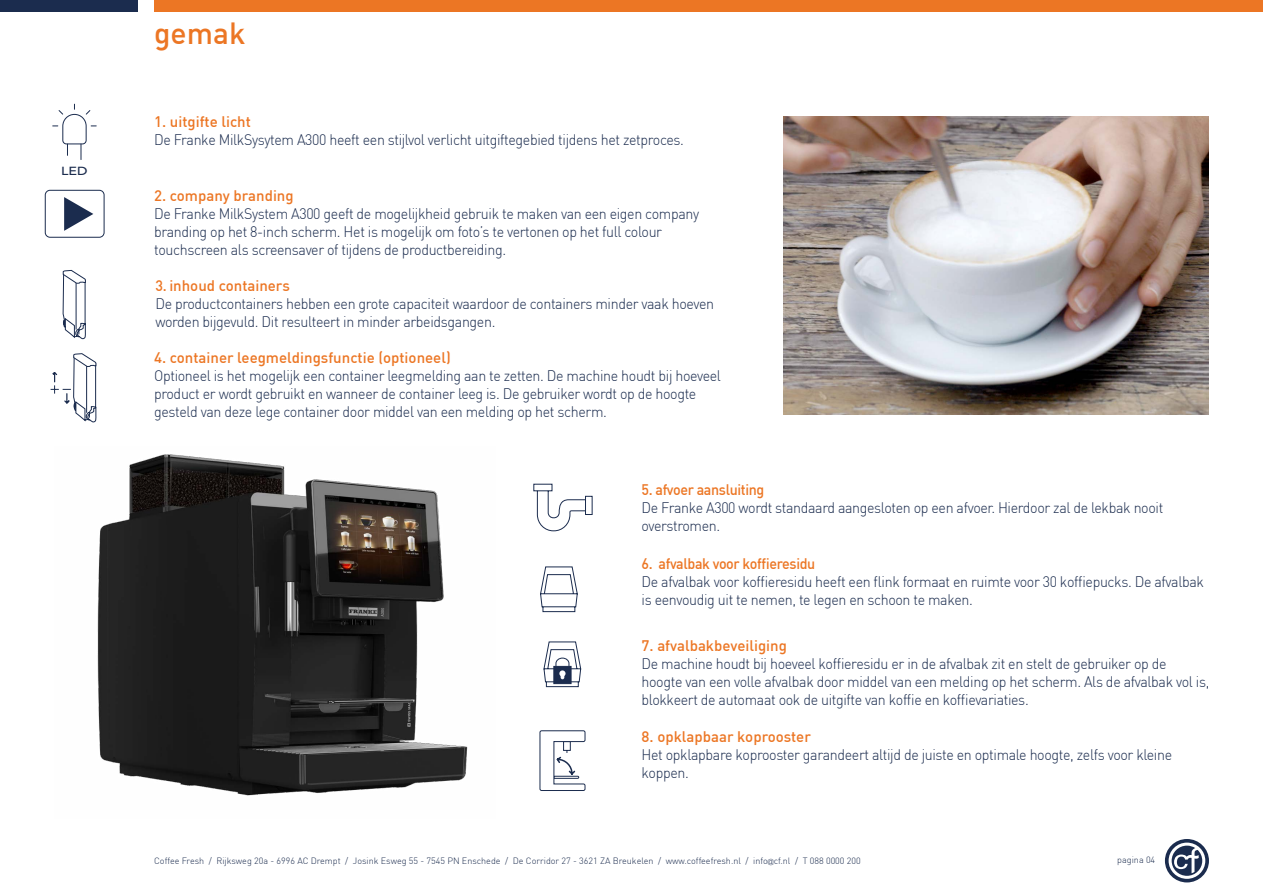
<style>
.page{position:relative;width:1263px;height:893px;background:#fff}
.page>*{position:absolute;margin:0;border:0;box-sizing:border-box;transform-origin:0 0}
.t1{font:500 30px "DIN Pro";color:#ec7624}
.t2{font:300 15px/18px "DIN Pro";letter-spacing:-.025em;color:#1b2c4e;scale:.95 1}
.t3{font:500 15px "DIN Pro";color:#ec7624}
.t4{font:500 15px "DIN Pro";letter-spacing:-.025em;color:#ec7624;scale:.95 1}
.t5{font:500 15px "DIN Pro";color:#ec7624;scale:.95 1}
.t6{font:500 11.7px "Avenir";color:#1b2c4e;scale:1.2 1}
.t7{font:300 9px "DIN Pro";color:#1b2c4e}
.s1{font-family:"Gill Sans";font-size:7.5px}
</style>
<div class="page">
<div style="left:154px;top:0;width:1109px;height:11px;background:#ec7624"></div>
<div style="left:0;top:0;width:138px;height:11px;background:#1b2c4e"></div>
<svg style="left:1165px;top:839px;width:44px;height:43px"></svg>
<img style="left:97px;top:454px;width:371px;height:342px">
<img style="left:783px;top:117px;width:426px;height:297px">
<svg style="left:52px;top:103px;width:45px;height:57px"></svg>
<svg style="left:540px;top:566px;width:38px;height:46px"></svg>
<svg style="left:51px;top:270px;width:46px;height:153px"></svg>
<svg style="left:533px;top:483px;width:60px;height:49px"></svg>
<svg style="left:64px;top:197px;width:29px;height:34px"></svg>
<div style="left:45px;top:190px;width:59px;height:48px;border:1px solid #1b2c4e;border-radius:5px"></div>
<svg style="left:543px;top:641px;width:38px;height:46px"></svg>
<svg style="left:539px;top:730px;width:47px;height:61px"></svg>
<p class="t6" style="left:61px;top:161px;width:24px">LED</p>
<h1 class="t1" style="left:154px;top:14px;width:93px">gemak</h1>
<p class="t3" style="left:154px;top:112px;width:98px">1. uitgifte licht</p>
<p class="t2" style="left:154px;top:131px;width:559px">De Franke MilkSysytem A300 heeft een stijlvol verlicht uitgiftegebied tijdens het zetproces.</p>
<p class="t3" style="left:154px;top:186px;width:141px">2. company branding</p>
<p class="t2" style="left:154px;top:205px;width:575px">De Franke MilkSystem A300 geeft de mogelijkheid gebruik te maken van een eigen company branding op het 8-inch scherm. Het is mogelijk om foto’s te vertonen op het full colour touchscreen als screensaver of tijdens de productbereiding.</p>
<p class="t5" style="left:155px;top:276px;width:143px">3. inhoud containers</p>
<p class="t2" style="left:155px;top:294px;width:590px">De productcontainers hebben een grote capaciteit waardoor de containers minder vaak hoeven worden bijgevuld. Dit resulteert in minder arbeidsgangen.</p>
<p class="t3" style="left:154px;top:348px;width:298px">4. container leegmeldingsfunctie (optioneel)</p>
<p class="t2" style="left:154px;top:366px;width:598px">Optioneel is het mogelijk een container leegmelding aan te zetten. De machine houdt bij hoeveel product er wordt gebruikt en wanneer de container leeg is. De gebruiker wordt op de hoogte gesteld van deze lege container door middel van een melding op het scherm.</p>
<p class="t4" style="left:641px;top:480px;width:131px">5. afvoer aansluiting</p>
<p class="t2" style="left:641px;top:499px;width:551px">De Franke A300 wordt standaard aangesloten op een afvoer. Hierdoor zal de lekbak nooit overstromen.</p>
<p class="t4" style="left:641px;top:554px;width:184px">6. afvalbak voor koffieresidu</p>
<p class="t2" style="left:641px;top:572px;width:593px">De afvalbak voor koffieresidu heeft een flink formaat en ruimte voor 30 koffiepucks. De afvalbak is eenvoudig uit te nemen, te legen en schoon te maken.</p>
<p class="t3" style="left:641px;top:636px;width:147px">7. afvalbakbeveiliging</p>
<p class="t2" style="left:641px;top:654px;width:599px">De machine houdt bij hoeveel koffieresidu er in de afvalbak zit en stelt de gebruiker op de hoogte van een volle afvalbak door middel van een melding op het scherm. Als de afvalbak vol is, blokkeert de automaat ook de uitgifte van koffie en koffievariaties.</p>
<p class="t3" style="left:641px;top:727px;width:171px">8. opklapbaar koprooster</p>
<p class="t2" style="left:641px;top:745px;width:560px">Het opklapbare koprooster garandeert altijd de juiste en optimale hoogte, zelfs voor kleine koppen.</p>
<p class="t7" style="left:154px;top:856px;width:708px">Coffee Fresh / Rijksweg 20a - 6996 AC Drempt / Josink Esweg 55 - 7545 PN Enschede / De Corridor 27 - 3621 ZA Breukelen / www.coffeefresh.nl / info<span class="s1">@</span>cf.nl / T 088 0000 200</p>
<p class="t7" style="left:1117px;top:854px;width:39px">pagina 04</p>
</div>
